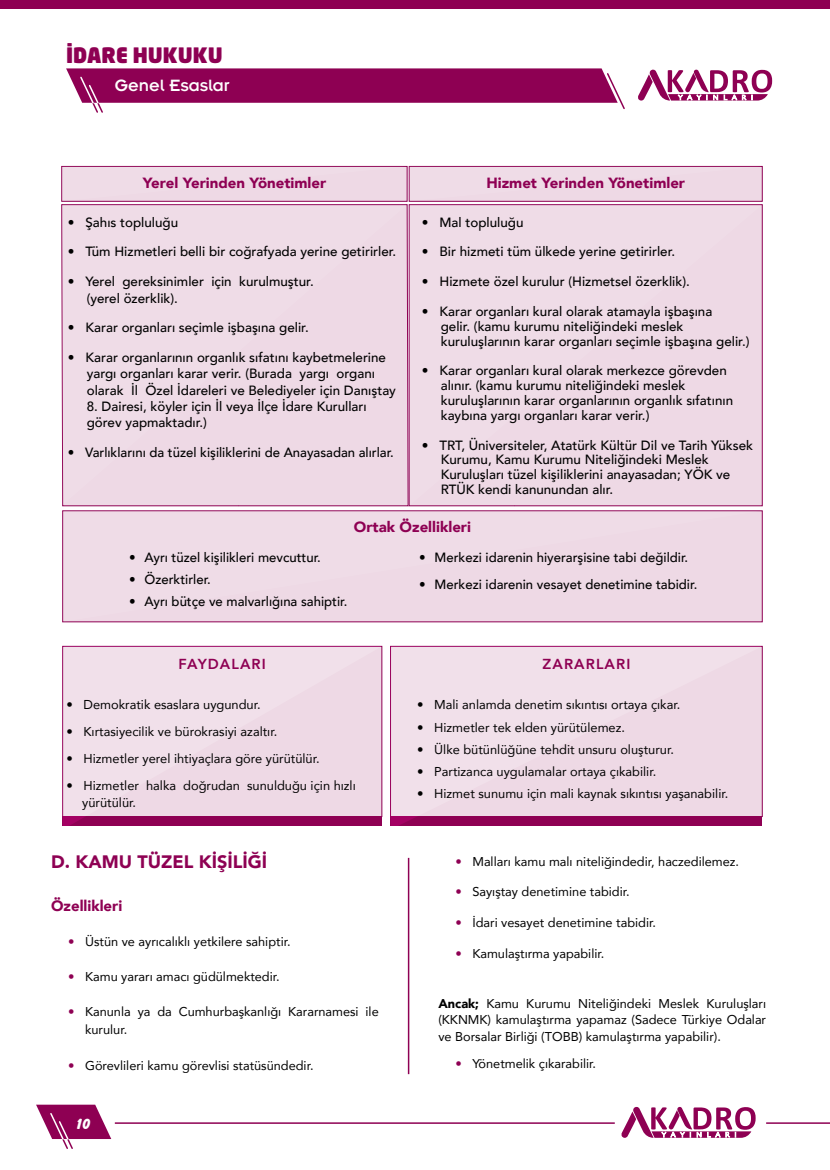
<style>
.page{position:relative;width:830px;height:1170px;background:#fff}
.page>*{position:absolute;margin:0;border:0;box-sizing:border-box;transform-origin:0 0}
.t1{font:21px "Neo Sans Ultra TR";color:#8e0053;scale:.95 1}
.t2{font:900 18px "Avenir";color:#8e0053}
.t3{font:18px "Insignia";color:#fff}
.t4{font:900 15px "Avenir";color:#8e0053}
.t5{font:800 15px "Balloon BT";color:#fff}
.t6{font:900 14.7px "Avenir";color:#8e0053}
.t7{font:800 14.4px "Avenir";letter-spacing:.075em;color:#8e0053}
.t8{font:500 13.35px/14.9px "Avenir";color:#000}
.t9{font:12.9px/17.9px "Avenir";color:#000}
.t10{font:12.75px/16.5px "Avenir";color:#000}
.s1{font-weight:900;color:#8e0053}
.s2{font-weight:900}
</style>
<div class="page">
<svg style="left:36px;top:1104px;width:75px;height:45px"></svg>
<svg style="left:66px;top:68px;width:559px;height:45px"></svg>
<div style="left:0;top:0;width:829px;height:9px;background:#8e0053"></div>
<hr style="left:115px;top:1122px;width:499px;height:1px;background:#8e0053">
<hr style="left:765px;top:1122px;width:64px;height:1px;background:#8e0053">
<svg style="left:638px;top:69px;width:133px;height:32px"></svg>
<svg style="left:621px;top:1106px;width:134px;height:31px"></svg>
<div style="left:63px;top:646px;width:318px;height:180px;background:#efdbe6"></div>
<div style="left:390px;top:646px;width:371px;height:180px;background:#efdce7"></div>
<div style="left:63px;top:510px;width:698px;height:111px;background:#eed9e5"></div>
<div style="left:409px;top:205px;width:352px;height:301px;background:#eed9e5"></div>
<svg style="left:61px;top:166px;width:701px;height:36px;background:#e9cedd"></svg>
<div style="left:62px;top:205px;width:345px;height:300px;background:#eed9e5"></div>
<hr style="left:407px;top:857px;width:2px;height:217px;background:#8e0053">
<h1 class="t1" style="left:66px;top:41px;width:166px">İDARE HUKUKU</h1>
<h2 class="t3" style="left:115px;top:74px;width:116px">Genel Esaslar</h2>
<p class="t6" style="left:143px;top:170px;width:185px">Yerel Yerinden Yönetimler</p>
<p class="t8" style="left:68px;top:214px;width:112px">• Şahıs topluluğu</p>
<p class="t8" style="left:68px;top:244px;width:330px">• Tüm Hizmetleri belli bir coğrafyada yerine getirirler.</p>
<p class="t8" style="left:87px;top:272px;width:228px;line-height:16.4px;text-indent:-19px">• Yerel gereksinimler için kurulmuştur. (yerel özerklik).</p>
<p class="t8" style="left:68px;top:319px;width:242px">• Karar organları seçimle işbaşına gelir.</p>
<p class="t8" style="left:87px;top:348px;width:310px;line-height:16.4px;text-indent:-19px">• Karar organlarının organlık sıfatını kaybetmelerine yargı organları karar verir. (Burada yargı organı olarak İl Özel İdareleri ve Belediyeler için Danıştay</p>
<p class="t8" style="left:87px;top:397px;width:281px;line-height:16.4px">8. Dairesi, köyler için İl veya İlçe İdare Kurulları görev yapmaktadır.)</p>
<p class="t8" style="left:68px;top:444px;width:327px">• Varlıklarını da tüzel kişiliklerini de Anayasadan alırlar.</p>
<p class="t6" style="left:486px;top:170px;width:200px">Hizmet Yerinden Yönetimler</p>
<p class="t8" style="left:421px;top:214px;width:103px">• Mal topluluğu</p>
<p class="t8" style="left:421px;top:244px;width:255px">• Bir hizmeti tüm ülkede yerine getirirler.</p>
<p class="t8" style="left:421px;top:273px;width:269px">• Hizmete özel kurulur (Hizmetsel özerklik).</p>
<p class="t8" style="left:440px;top:303px;width:310px;text-indent:-19px">• Karar organları kural olarak atamayla işbaşına<br>gelir. (kamu kurumu niteliğindeki meslek kuruluşlarının karar organları seçimle işbaşına gelir.)</p>
<p class="t8" style="left:440px;top:362px;width:294px;text-indent:-19px">• Karar organları kural olarak merkezce görevden alınır. (kamu kurumu niteliğindeki meslek kuruluşlarının karar organlarının organlık sıfatının kaybına yargı organları karar verir.)</p>
<p class="t8" style="left:440px;top:437px;width:314px;text-indent:-19px">• TRT, Üniversiteler, Atatürk Kültür Dil ve Tarih Yüksek Kurumu, Kamu Kurumu Niteliğindeki Meslek Kuruluşları tüzel kişiliklerini anayasadan; YÖK ve RTÜK kendi kanunundan alır.</p>
<p class="t6" style="left:354px;top:514px;width:118px">Ortak Özellikleri</p>
<p class="t8" style="left:129px;top:549px;width:193px">• Ayrı tüzel kişilikleri mevcuttur.</p>
<p class="t8" style="left:129px;top:571px;width:83px">• Özerktirler.</p>
<p class="t8" style="left:129px;top:593px;width:220px">• Ayrı bütçe ve malvarlığına sahiptir.</p>
<p class="t7" style="left:178px;top:653px;width:89px">FAYDALARI</p>
<p class="t9" style="left:66px;top:695px;width:196px">• Demokratik esaslara uygundur.</p>
<p class="t9" style="left:66px;top:722px;width:212px">• Kırtasiyecilik ve bürokrasiyi azaltır.</p>
<p class="t9" style="left:66px;top:749px;width:255px">• Hizmetler yerel ihtiyaçlara göre yürütülür.</p>
<p class="t9" style="left:82px;top:775px;width:275px;text-indent:-16px">• Hizmetler halka doğrudan sunulduğu için hızlı yürütülür.</p>
<h2 class="t2" style="left:51px;top:846px;width:217px">D. KAMU TÜZEL KİŞİLİĞİ</h2>
<p class="t4" style="left:51px;top:893px;width:73px">Özellikleri</p>
<p class="t10" style="left:68px;top:933px;width:224px"><span class="s1">•</span> Üstün ve ayrıcalıklı yetkilere sahiptir.</p>
<p class="t10" style="left:68px;top:968px;width:213px"><span class="s1">•</span> Kamu yararı amacı güdülmektedir.</p>
<p class="t10" style="left:85px;top:1002px;width:295px;line-height:18px;text-indent:-17px"><span class="s1">•</span> Kanunla ya da Cumhurbaşkanlığı Kararnamesi ile kurulur.</p>
<p class="t10" style="left:68px;top:1056px;width:247px"><span class="s1">•</span> Görevlileri kamu görevlisi statüsündedir.</p>
<p class="t5" style="left:77px;top:1114px;width:15px">10</p>
<p class="t8" style="left:419px;top:549px;width:270px">• Merkezi idarenin hiyerarşisine tabi değildir.</p>
<p class="t8" style="left:419px;top:575px;width:279px">• Merkezi idarenin vesayet denetimine tabidir.</p>
<p class="t7" style="left:542px;top:653px;width:89px">ZARARLARI</p>
<p class="t9" style="left:417px;top:695px;width:264px">• Mali anlamda denetim sıkıntısı ortaya çıkar.</p>
<p class="t9" style="left:417px;top:717px;width:209px">• Hizmetler tek elden yürütülemez.</p>
<p class="t9" style="left:417px;top:740px;width:258px">• Ülke bütünlüğüne tehdit unsuru oluşturur.</p>
<p class="t9" style="left:417px;top:762px;width:240px">• Partizanca uygulamalar ortaya çıkabilir.</p>
<p class="t9" style="left:417px;top:784px;width:312px">• Hizmet sunumu için mali kaynak sıkıntısı yaşanabilir.</p>
<p class="t10" style="left:455px;top:852px;width:285px"><span class="s1">•</span> Malları kamu malı niteliğindedir, haczedilemez.</p>
<p class="t10" style="left:455px;top:883px;width:176px"><span class="s1">•</span> Sayıştay denetimine tabidir.</p>
<p class="t10" style="left:455px;top:914px;width:202px"><span class="s1">•</span> İdari vesayet denetimine tabidir.</p>
<p class="t10" style="left:455px;top:944px;width:150px"><span class="s1">•</span> Kamulaştırma yapabilir.</p>
<p class="t10" style="left:438px;top:994px;width:329px;text-align:justify"><span class="s2">Ancak;</span> Kamu Kurumu Niteliğindeki Meslek Kuruluşları (KKNMK) kamulaştırma yapamaz (Sadece Türkiye Odalar ve Borsalar Birliği (TOBB) kamulaştırma yapabilir).</p>
<p class="t10" style="left:455px;top:1054px;width:142px"><span class="s1">•</span> Yönetmelik çıkarabilir.</p>
</div>
